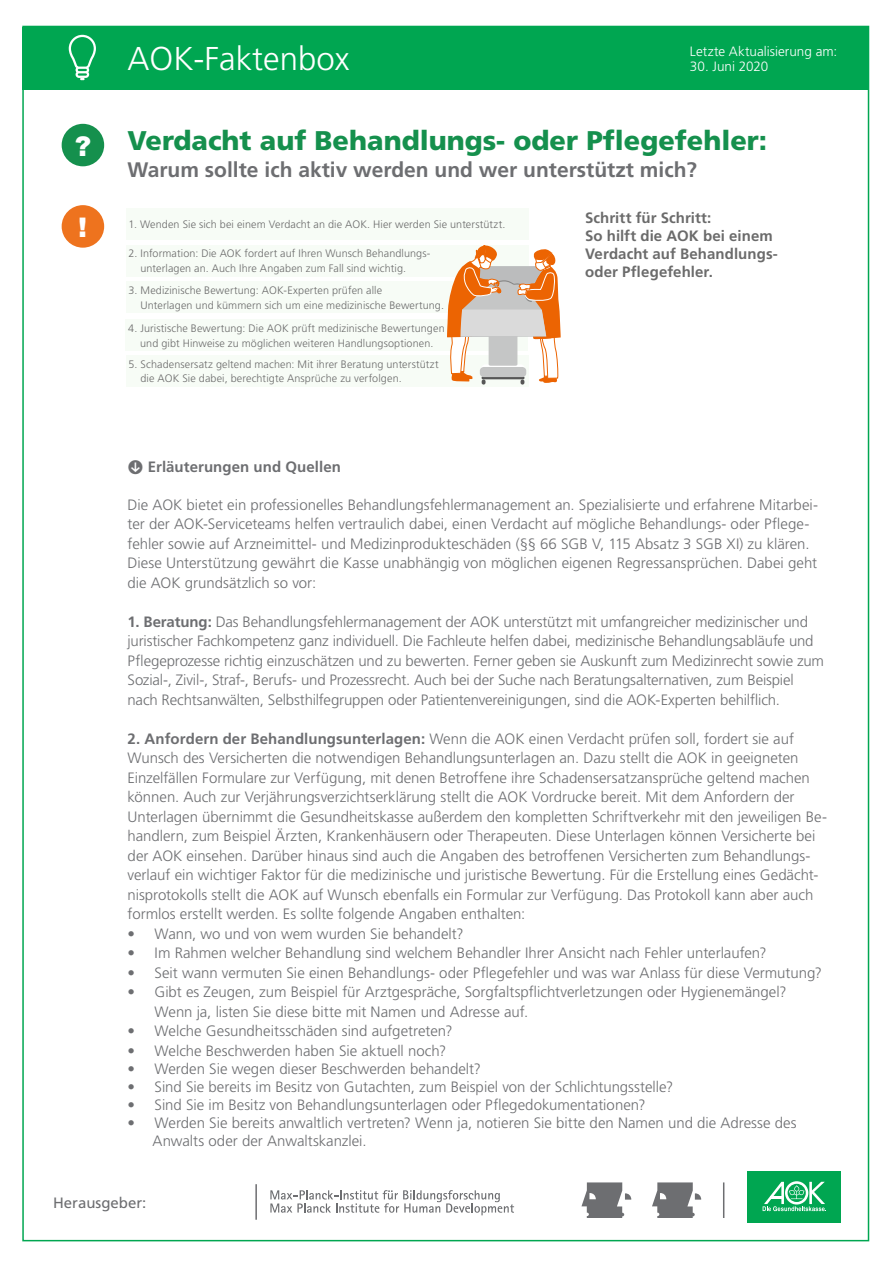
<style>
.page{position:relative;width:893px;height:1263px;background:#fff}
.page>*{position:absolute;margin:0;border:0;box-sizing:border-box;transform-origin:0 0}
.t1{font:300 33px "Frutiger LT";color:#fff}
.t2{font:900 27px "Frutiger LT";color:#15904d}
.t3{font:900 27px "Arial";color:#fff}
.t4{font:700 21px "Frutiger LT";color:#6d6e71}
.t5{font:300 15px/19.5px "Frutiger LT";letter-spacing:-.005em;color:#6d6e71}
.t6{font:700 15px/18px "Frutiger LT";letter-spacing:.005em;color:#6b6b6b}
.t7{font:700 15px "Frutiger LT";letter-spacing:.005em;color:#6d6e71}
.t8{font:15px "Frutiger LT";color:#6d6e71}
.t9{font:300 13.5px "Frutiger LT";color:#fff}
.t10{font:300 10.8px/14.4px "Frutiger LT";letter-spacing:.01em;color:#6b6b6b}
.s1{font-weight:700}
</style>
<div class="page">
<div style="left:22px;top:26px;width:847px;height:1215px;background:#fff;border:2px solid #00a651"></div>
<div style="left:23px;top:27px;width:846px;height:62px;background:#00a651"></div>
<svg style="left:69px;top:35px;width:27px;height:45px"></svg>
<svg style="left:581px;top:1182px;width:50px;height:36px"></svg>
<svg style="left:652px;top:1182px;width:49px;height:36px"></svg>
<svg style="left:270px;top:1190px;width:244px;height:25px"></svg>
<div style="left:748px;top:1172px;width:93px;height:51px;background:#00a651"></div>
<svg style="left:763px;top:1181px;width:63px;height:30px"></svg>
<hr style="left:723px;top:1182px;width:1px;height:36px;background:#6d6e71">
<hr style="left:255px;top:1184px;width:2px;height:36px;background:#6d6e71">
<div style="left:62px;top:124px;width:42px;height:42px;background:#15904d;border-radius:50%"></div>
<div style="left:62px;top:205px;width:42px;height:43px;background:#ee731e;border-radius:50%"></div>
<div style="left:126px;top:208px;width:403px;height:32px;background:#f7fcf6"></div>
<div style="left:126px;top:282px;width:403px;height:31px;background:#f7fcf6"></div>
<div style="left:126px;top:245px;width:403px;height:31px;background:#f7fcf6"></div>
<div style="left:125px;top:320px;width:403px;height:31px;background:#f7fcf6"></div>
<div style="left:126px;top:355px;width:403px;height:32px;background:#f7fcf6"></div>
<svg style="left:447px;top:245px;width:114px;height:140px"></svg>
<h2 class="t3" style="left:75px;top:126px;width:18px">?</h2>
<h2 class="t3" style="left:78px;top:208px;width:10px">!</h2>
<h1 class="t1" style="left:128px;top:40px;width:223px">AOK-Faktenbox</h1>
<p class="t9" style="left:690px;top:43px;width:149px">Letzte Aktualisierung am:</p>
<p class="t9" style="left:690px;top:58px;width:80px">30. Juni 2020</p>
<h2 class="t2" style="left:128px;top:124px;width:641px">Verdacht auf Behandlungs- oder Pflegefehler:</h2>
<h3 class="t4" style="left:128px;top:157px;width:571px">Warum sollte ich aktiv werden und wer unterstützt mich?</h3>
<p class="t10" style="left:128px;top:217px;width:378px">1. Wenden Sie sich bei einem Verdacht an die AOK. Hier werden Sie unterstützt.</p>
<p class="t10" style="left:141px;top:247px;width:291px;text-indent:-12px">2. Information: Die AOK fordert auf Ihren Wunsch Behandlungs&shy;unterlagen an. Auch Ihre Angaben zum Fall sind wichtig.</p>
<p class="t10" style="left:141px;top:284px;width:305px;text-indent:-12px">3. Medizinische Bewertung: AOK-Experten prüfen alle<br>Unterlagen und kümmern sich um eine medizinische Bewertung.</p>
<p class="t10" style="left:128px;top:321px;width:318px;text-align:center">4. Juristische Bewertung: Die AOK prüft medizinische Bewertungen und gibt Hinweise zu möglichen weiteren Handlungsoptionen.</p>
<p class="t10" style="left:141px;top:357px;width:300px;text-indent:-12px">5. Schadensersatz geltend machen: Mit ihrer Beratung unterstützt die AOK Sie dabei, berechtigte Ansprüche zu verfolgen.</p>
<p class="t6" style="left:585px;top:209px;width:194px">Schritt für Schritt:<br>So hilft die AOK bei einem<br>Verdacht auf Behandlungs&shy;oder Pflegefehler.</p>
<p class="t7" style="left:148px;top:458px;width:195px">Erläuterungen und Quellen</p>
<p class="t5" style="left:128px;top:495px;width:692px">Die AOK bietet ein professionelles Behandlungsfehlermanagement an. Spezialisierte und erfahrene Mitarbei&shy;ter der AOK-Serviceteams helfen vertraulich dabei, einen Verdacht auf mögliche Behandlungs- oder Pflege&shy;fehler sowie auf Arzneimittel- und Medizinprodukteschäden (§§ 66 SGB V, 115 Absatz 3 SGB XI) zu klären.<br>Diese Unterstützung gewährt die Kasse unabhängig von möglichen eigenen Regressansprüchen. Dabei geht die AOK grundsätzlich so vor:</p>
<p class="t5" style="left:128px;top:612px;width:698px"><span class="s1">1. Beratung:</span> Das Behandlungsfehlermanagement der AOK unterstützt mit umfangreicher medizinischer und juristischer Fachkompetenz ganz individuell. Die Fachleute helfen dabei, medizinische Behandlungsabläufe und Pflegeprozesse richtig einzuschätzen und zu bewerten. Ferner geben sie Auskunft zum Medizinrecht sowie zum Sozial-, Zivil-, Straf-, Berufs- und Prozessrecht. Auch bei der Suche nach Beratungsalternativen, zum Beispiel nach Rechtsanwälten, Selbsthilfegruppen oder Patientenvereinigungen, sind die AOK-Experten behilflich.</p>
<p class="t5" style="left:128px;top:729px;width:701px"><span class="s1">2. Anfordern der Behandlungsunterlagen:</span> Wenn die AOK einen Verdacht prüfen soll, fordert sie auf Wunsch des Versicherten die notwendigen Behandlungsunterlagen an. Dazu stellt die AOK in geeigneten Einzelfällen Formulare zur Verfügung, mit denen Betroffene ihre Schadensersatzansprüche geltend machen können. Auch zur Verjährungsverzichtserklärung stellt die AOK Vordrucke bereit. Mit dem Anfordern der Unterlagen übernimmt die Gesundheitskasse außerdem den kompletten Schriftverkehr mit den jeweiligen Be&shy;handlern, zum Beispiel Ärzten, Krankenhäusern oder Therapeuten. Diese Unterlagen können Versicherte bei der AOK einsehen. Darüber hinaus sind auch die Angaben des betroffenen Versicherten zum Behandlungs&shy;verlauf ein wichtiger Faktor für die medizinische und juristische Bewertung. Für die Erstellung eines Gedächt&shy;nisprotokolls stellt die AOK auf Wunsch ebenfalls ein Formular zur Verfügung. Das Protokoll kann aber auch formlos erstellt werden. Es sollte folgende Angaben enthalten:</p>
<p class="t5" style="left:128px;top:924px;width:338px">• Wann, wo und von wem wurden Sie behandelt?</p>
<p class="t5" style="left:128px;top:943px;width:641px">• Im Rahmen welcher Behandlung sind welchem Behandler Ihrer Ansicht nach Fehler unterlaufen?</p>
<p class="t5" style="left:128px;top:963px;width:696px">• Seit wann vermuten Sie einen Behandlungs- oder Pflegefehler und was war Anlass für diese Vermutung?</p>
<p class="t5" style="left:155px;top:982px;width:634px;text-indent:-27px">• Gibt es Zeugen, zum Beispiel für Arztgespräche, Sorgfaltspflichtverletzungen oder Hygienemängel?<br>Wenn ja, listen Sie diese bitte mit Namen und Adresse auf.</p>
<p class="t5" style="left:128px;top:1021px;width:327px">• Welche Gesundheitsschäden sind aufgetreten?</p>
<p class="t5" style="left:128px;top:1041px;width:320px">• Welche Beschwerden haben Sie aktuell noch?</p>
<p class="t5" style="left:128px;top:1059px;width:355px">• Werden Sie wegen dieser Beschwerden behandelt?</p>
<p class="t5" style="left:128px;top:1077px;width:547px">• Sind Sie bereits im Besitz von Gutachten, zum Beispiel von der Schlichtungsstelle?</p>
<p class="t5" style="left:128px;top:1095px;width:520px">• Sind Sie im Besitz von Behandlungsunterlagen oder Pflegedokumentationen?</p>
<p class="t5" style="left:153px;top:1113px;width:645px;line-height:18px;text-indent:-25px">• Werden Sie bereits anwaltlich vertreten? Wenn ja, notieren Sie bitte den Namen und die Adresse des<br>Anwalts oder der Anwaltskanzlei.</p>
<p class="t8" style="left:53px;top:1194px;width:95px">Herausgeber:</p>
</div>
